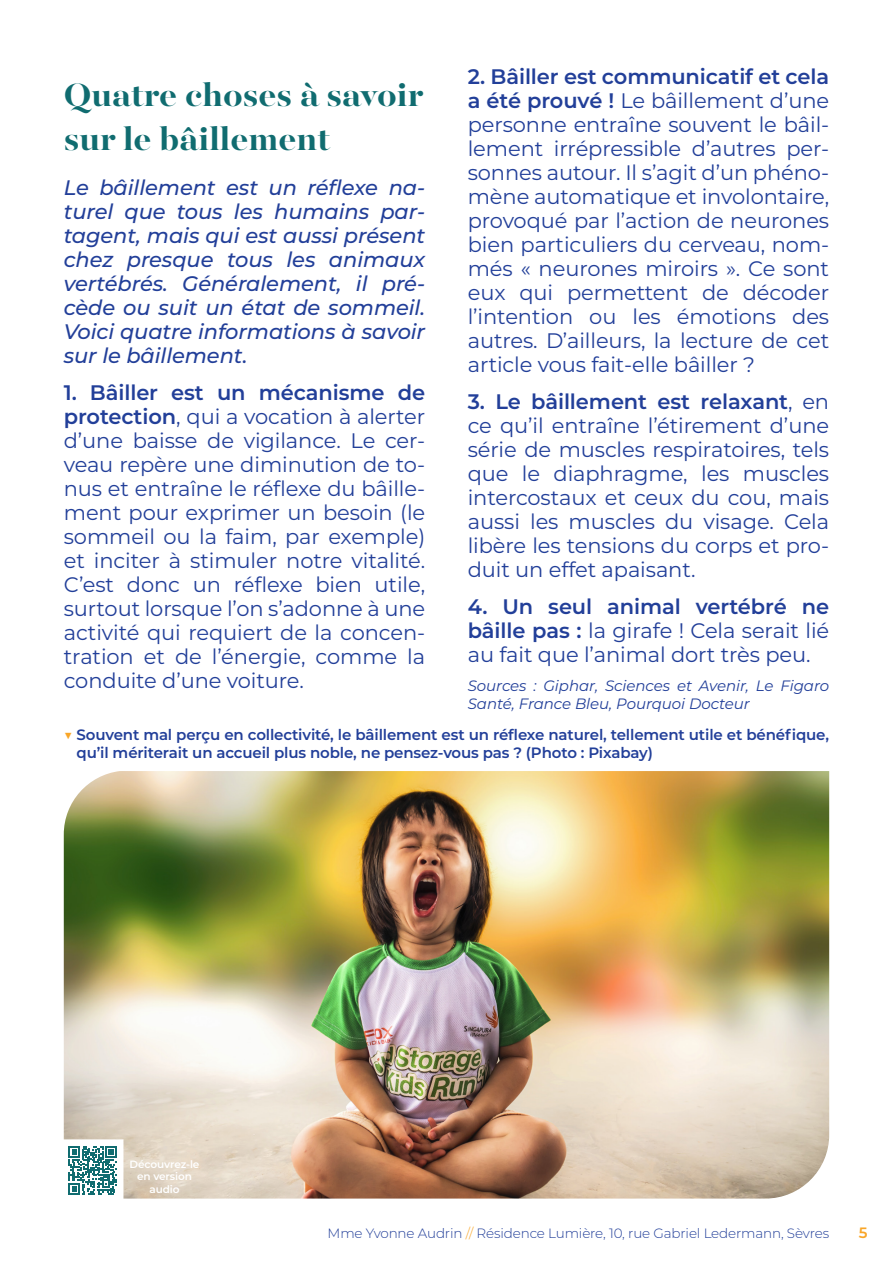
<style>
.page{position:relative;width:893px;height:1263px;background:#fff}
.page>*{position:absolute;margin:0;border:0;box-sizing:border-box;transform-origin:0 0}
.t1{font:700 36px/43.2px "Majesti Banner";color:#106c70}
.t2{font:21px/24px "Montserrat";letter-spacing:-.005em;color:#223f99;text-align:justify}
.t3{font:italic 500 21px/24px "Montserrat";letter-spacing:-.005em;color:#223f99;text-align:justify}
.t4{font:600 15px/18px "Montserrat";letter-spacing:-.01em;color:#223f99}
.t5{font:italic 15px/18px "Montserrat";letter-spacing:-.005em;color:#223f99}
.t6{font:600 15px "Montserrat";color:#f9a628}
.t7{font:300 13.5px "Montserrat";letter-spacing:-.01em;color:#223f99}
.t8{font:600 10.5px/12.6px "Montserrat";letter-spacing:-.01em;color:#fff;text-align:center}
.s1{font-weight:600}
.s2{font-weight:900;color:#f9a628}
.s3{color:#f9a628}
</style>
<div class="page">
<img style="left:64px;top:771px;width:765px;height:427px">
<svg style="left:69px;top:1146px;width:47px;height:48px"></svg>
<div style="left:62px;top:1139px;width:61px;height:62px;border:6px solid #fff"></div>
<p class="t2" style="left:468px;top:64px;width:363px"><span class="s1">2. Bâiller est communicatif et cela a été prouvé !</span> Le bâillement d’une personne entraîne souvent le bâil&shy;lement irrépressible d’autres per&shy;sonnes autour. Il s’agit d’un phéno&shy;mène automatique et involontaire, provoqué par l’action de neurones bien particuliers du cerveau, nom&shy;més « neurones miroirs ». Ce sont eux qui permettent de décoder l’intention ou les émotions des autres. D’ailleurs, la lecture de cet article vous fait-elle bâiller ?</p>
<p class="t2" style="left:468px;top:389px;width:363px"><span class="s1">3. Le bâillement est relaxant</span>, en ce qu’il entraîne l’étirement d’une série de muscles respiratoires, tels que le diaphragme, les muscles intercostaux et ceux du cou, mais aussi les muscles du visage. Cela libère les tensions du corps et pro&shy;duit un effet apaisant.</p>
<p class="t2" style="left:468px;top:593px;width:363px"><span class="s1">4. Un seul animal vertébré ne bâille pas :</span> la girafe ! Cela serait lié au fait que l’animal dort très peu.</p>
<p class="t5" style="left:468px;top:676px;width:363px">Sources : Giphar, Sciences et Avenir, Le Figaro<br>Santé, France Bleu, Pourquoi Docteur</p>
<p class="t4" style="left:77px;top:725px;width:754px;text-indent:-13px"><span class="s2">▼</span> Souvent mal perçu en collectivité, le bâillement est un réflexe naturel, tellement utile et bénéfique, qu’il mériterait un accueil plus noble, ne pensez-vous pas ? (Photo : Pixabay)</p>
<p class="t1" style="left:64px;top:76px;width:361px">Quatre choses à savoir sur le bâillement</p>
<p class="t3" style="left:64px;top:174px;width:363px">Le bâillement est un réflexe na&shy;turel que tous les humains par&shy;tagent, mais qui est aussi présent chez presque tous les animaux vertébrés. Généralement, il pré&shy;cède ou suit un état de sommeil.<br>Voici quatre informations à savoir sur le bâillement.</p>
<p class="t2" style="left:64px;top:379px;width:363px"><span class="s1">1. Bâiller est un mécanisme de protection</span>, qui a vocation à alerter d’une baisse de vigilance. Le cer&shy;veau repère une diminution de to&shy;nus et entraîne le réflexe du bâille&shy;ment pour exprimer un besoin (le sommeil ou la faim, par exemple) et inciter à stimuler notre vitalité.<br>C’est donc un réflexe bien utile, surtout lorsque l’on s’adonne à une activité qui requiert de la concen&shy;tration et de l’énergie, comme la conduite d’une voiture.</p>
<p class="t8" style="left:130px;top:1157px;width:71px">Découvrez-le en version audio</p>
<p class="t7" style="left:328px;top:1224px;width:503px">Mme Yvonne Audrin <span class="s3">//</span> Résidence Lumière, 10, rue Gabriel Ledermann, Sèvres</p>
<p class="t6" style="left:859px;top:1222px;width:10px">5</p>
</div>
